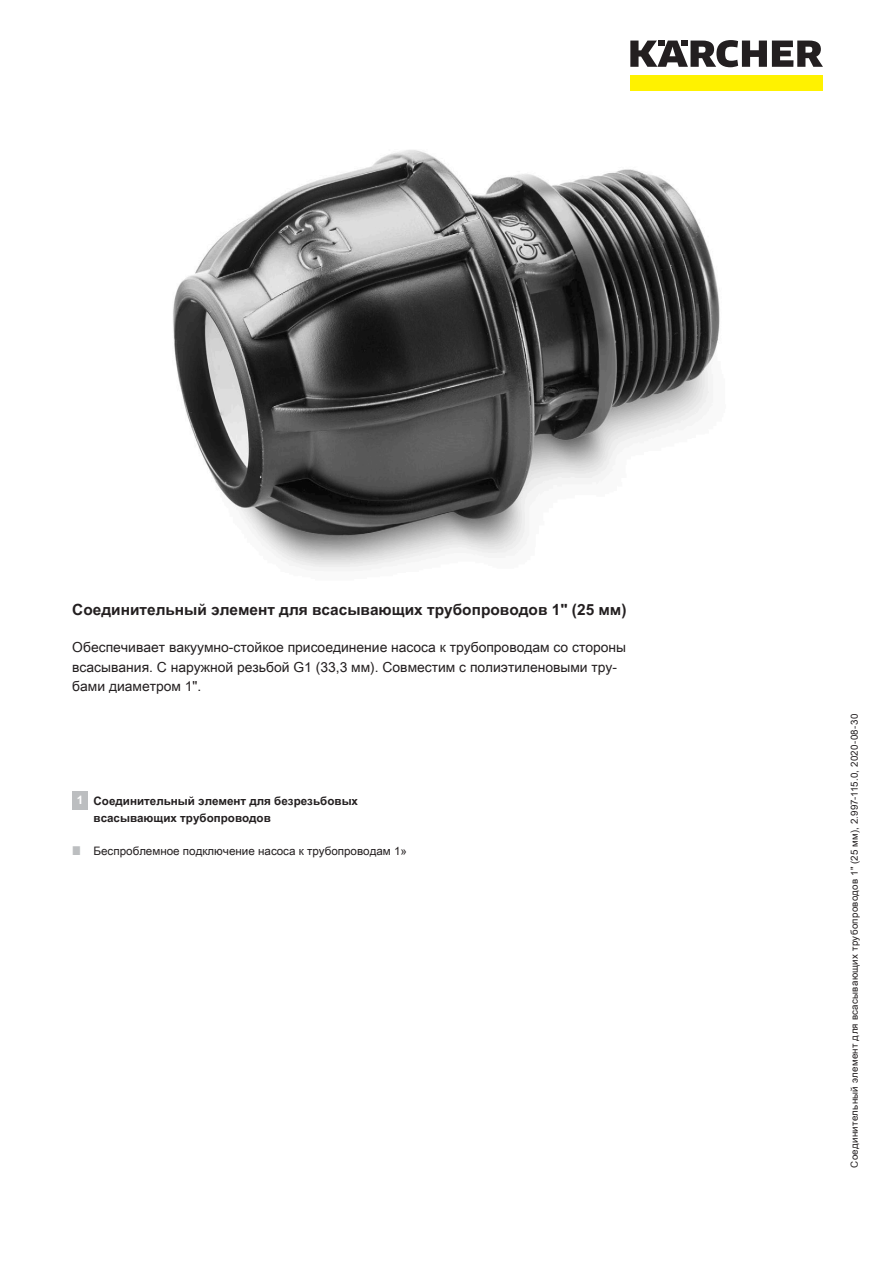
<style>
.page{position:relative;width:893px;height:1263px;background:#fff}
.page>*{position:absolute;margin:0;border:0;box-sizing:border-box;transform-origin:0 0}
.t1{font:700 15.45px "Arial Unicode MS";color:#231f20}
.t2{font:13.8px/19.5px "Arial Unicode MS";color:#231f20}
.t3{font:700 11.7px/17.2px "Arial Unicode MS";color:#231f20}
.t4{font:11.7px "Arial Unicode MS";color:#231f20}
.t5{font:9.75px "Arial Unicode MS";letter-spacing:.03em;color:#231f20}
.s1{color:#fff}
</style>
<div class="page">
<div style="left:630px;top:75px;width:193px;height:16px;background:#fff200"></div>
<svg style="left:630px;top:40px;width:193px;height:27px"></svg>
<img style="left:173px;top:150px;width:547px;height:421px">
<div style="left:72px;top:791px;width:16px;height:19px;background:#bcbec0"></div>
<p class="t1" style="left:72px;top:598px;width:556px">Соединительный элемент для всасывающих трубопроводов 1" (25 мм)</p>
<p class="t2" style="left:72px;top:637px;width:555px">Обеспечивает вакуумно-стойкое присоединение насоса к трубопроводам со стороны всасывания. С наружной резьбой G1 (33,3 мм). Совместим с полиэтиленовыми тру&shy;бами диаметром 1".</p>
<p class="t3" style="left:94px;top:792px;width:266px;text-indent:-17px"><span class="s1">1</span> Соединительный элемент для безрезьбовых всасывающих трубопроводов</p>
<p class="t4" style="left:94px;top:842px;width:315px">Беспроблемное подключение насоса к трубопроводам 1»</p>
<p class="t5" style="left:847px;top:1168px;width:455px;rotate:-90deg">Соединительный элемент для всасывающих трубопроводов 1" (25 мм), 2.997-115.0, 2020-08-30</p>
</div>
